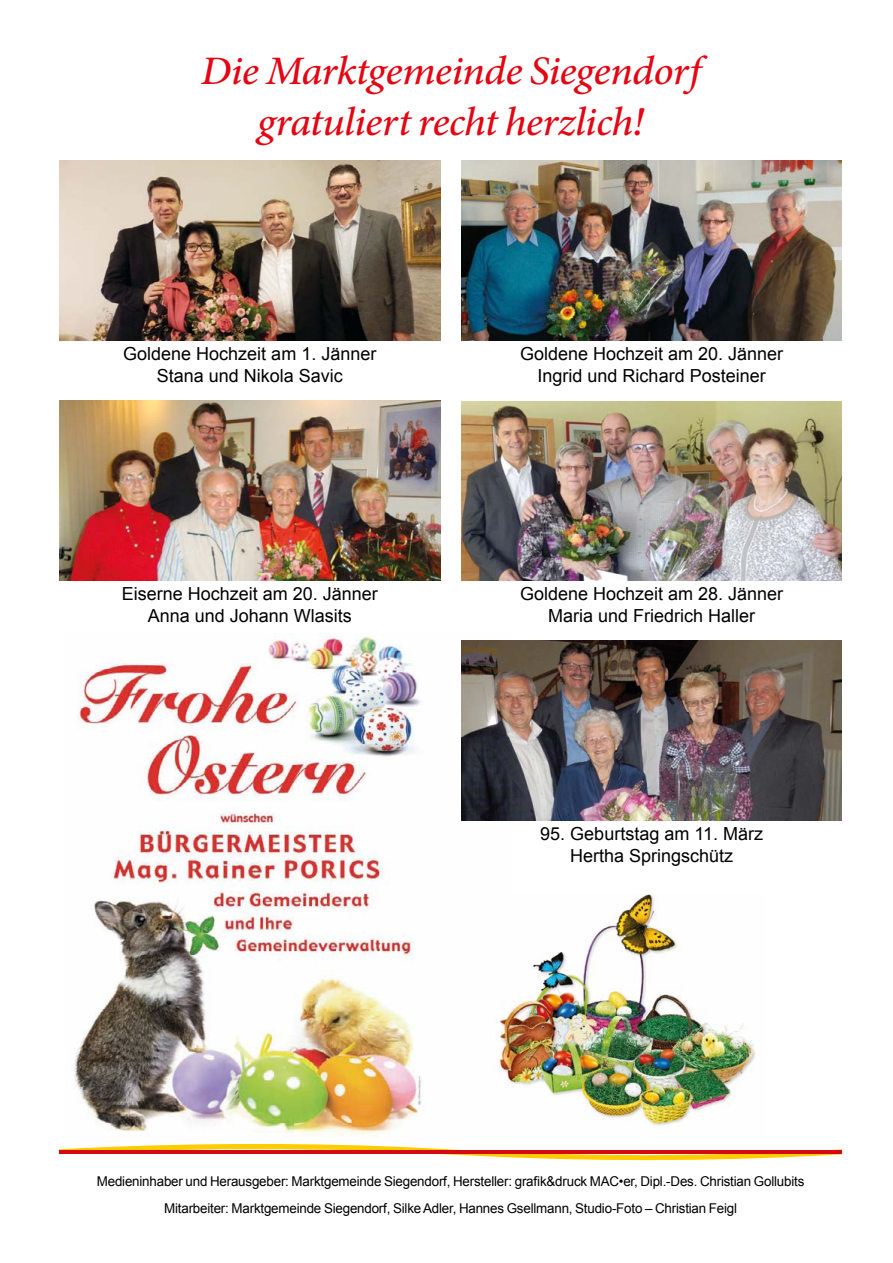
<style>
.page{position:relative;width:893px;height:1263px;background:#fff}
.page>*{position:absolute;margin:0;border:0;box-sizing:border-box;transform-origin:0 0}
.t1{font:italic 500 40.5px/51px "Minion Pro";letter-spacing:-.02em;color:#e30613;text-align:center;scale:1.05 1}
.t2{font:18px/21.6px "Arial";color:#000;text-align:center}
.t3{font:13.5px/27px "Arial";letter-spacing:-.015em;color:#000;text-align:center}
</style>
<div class="page">
<img style="left:74px;top:633px;width:436px;height:504px">
<img style="left:60px;top:161px;width:380px;height:179px">
<img style="left:461px;top:161px;width:381px;height:180px">
<img style="left:60px;top:401px;width:380px;height:179px">
<img style="left:461px;top:401px;width:381px;height:180px">
<img style="left:461px;top:641px;width:381px;height:179px">
<svg style="left:60px;top:1144px;width:782px;height:16px"></svg>
<hr style="left:60px;top:1150px;width:782px;height:4px;background:#d50911">
<img style="left:489px;top:894px;width:266px;height:241px">
<h1 class="t1" style="left:201px;top:45px;width:478px">Die Marktgemeinde Siegendorf gratuliert recht herzlich!</h1>
<p class="t2" style="left:123px;top:343px;width:255px">Goldene Hochzeit am 1. Jänner<br>Stana und Nikola Savic</p>
<p class="t2" style="left:122px;top:583px;width:258px">Eiserne Hochzeit am 20. Jänner<br>Anna und Johann Wlasits</p>
<p class="t2" style="left:520px;top:343px;width:265px">Goldene Hochzeit am 20. Jänner<br>Ingrid und Richard Posteiner</p>
<p class="t2" style="left:520px;top:583px;width:265px">Goldene Hochzeit am 28. Jänner<br>Maria und Friedrich Haller</p>
<p class="t2" style="left:540px;top:823px;width:224px">95. Geburtstag am 11. März<br>Hertha Springschütz</p>
<p class="t3" style="left:97px;top:1168px;width:709px">Medieninhaber und Herausgeber: Marktgemeinde Siegendorf, Hersteller: grafik&amp;druck MAC•er, Dipl.-Des. Christian Gollubits<br>Mitarbeiter: Marktgemeinde Siegendorf, Silke Adler, Hannes Gsellmann, Studio-Foto – Christian Feigl</p>
</div>
